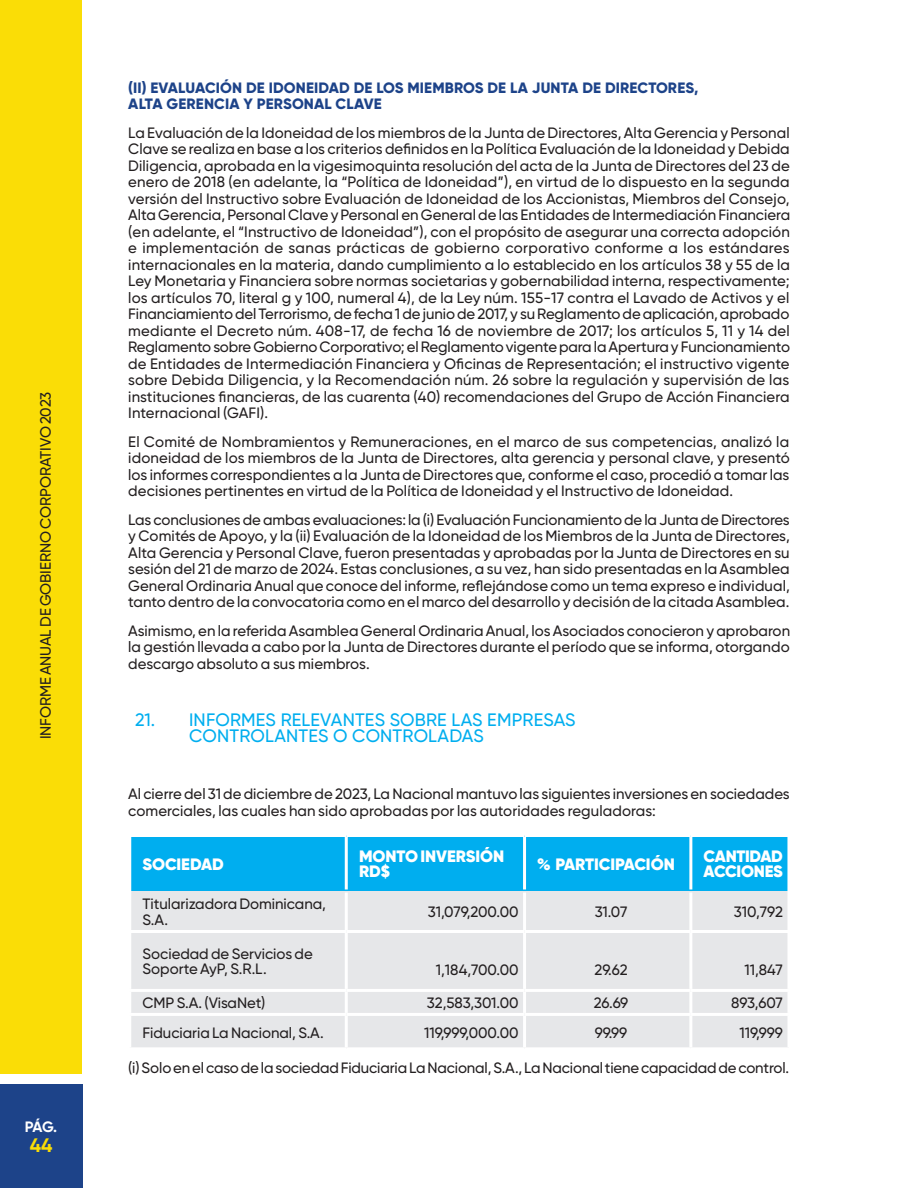
<style>
.page{position:relative;width:918px;height:1188px;background:#fff}
.page>*{position:absolute;margin:0;border:0;box-sizing:border-box;transform-origin:0 0}
.t1{font:700 19.5px "Gilroy";color:#fadd06}
.t2{font:500 18px/16.5px "Gilroy";letter-spacing:.01em;color:#00aeef}
.Títulos_cuadros{font:900 16.5px/15px "Gilroy";letter-spacing:-.015em;color:#fff}
.Body_Text{font:500 15px/16.5px "Gilroy";color:#231f20;text-align:justify}
.Texto_tablas{font:500 15px/16.5px "Gilroy";letter-spacing:-.005em;color:#231f20}
.Subtitulos{font:800 15px/16.5px "Gilroy";letter-spacing:.01em;color:#1d4389}
.t3{font:700 15px "Gilroy";color:#fff}
</style>
<div class="page">
<div style="left:0;top:0;width:82px;height:1074px;background:#fadd06"></div>
<div style="left:0;top:1084px;width:82px;height:104px;background:#1d4389"></div>
<div style="left:131px;top:837px;width:656px;height:54px;background:#00aeef"></div>
<div style="left:131px;top:891px;width:656px;height:156px;background:#e6e7e9"></div>
<hr style="left:345px;top:837px;width:3px;height:52px;background:#fff">
<hr style="left:523px;top:837px;width:3px;height:52px;background:#fff">
<hr style="left:689px;top:837px;width:3px;height:52px;background:#fff">
<hr style="left:345px;top:892px;width:3px;height:38px;background:#fff">
<hr style="left:523px;top:892px;width:3px;height:38px;background:#fff">
<hr style="left:689px;top:892px;width:3px;height:38px;background:#fff">
<hr style="left:128px;top:930px;width:218px;height:3px;background:#fff">
<hr style="left:346px;top:930px;width:179px;height:3px;background:#fff">
<hr style="left:345px;top:933px;width:3px;height:56px;background:#fff">
<hr style="left:525px;top:930px;width:166px;height:3px;background:#fff">
<hr style="left:523px;top:933px;width:3px;height:56px;background:#fff">
<hr style="left:691px;top:930px;width:99px;height:3px;background:#fff">
<hr style="left:689px;top:933px;width:3px;height:56px;background:#fff">
<hr style="left:128px;top:989px;width:218px;height:3px;background:#fff">
<hr style="left:346px;top:989px;width:179px;height:3px;background:#fff">
<hr style="left:345px;top:992px;width:3px;height:21px;background:#fff">
<hr style="left:525px;top:989px;width:166px;height:3px;background:#fff">
<hr style="left:523px;top:992px;width:3px;height:21px;background:#fff">
<hr style="left:691px;top:989px;width:99px;height:3px;background:#fff">
<hr style="left:689px;top:992px;width:3px;height:21px;background:#fff">
<hr style="left:128px;top:1013px;width:218px;height:3px;background:#fff">
<hr style="left:346px;top:1013px;width:179px;height:3px;background:#fff">
<hr style="left:345px;top:1016px;width:3px;height:31px;background:#fff">
<hr style="left:525px;top:1013px;width:166px;height:3px;background:#fff">
<hr style="left:523px;top:1016px;width:3px;height:31px;background:#fff">
<hr style="left:691px;top:1013px;width:99px;height:3px;background:#fff">
<hr style="left:689px;top:1016px;width:3px;height:31px;background:#fff">
<p class="Body_Text" style="left:37px;top:739px;width:349px;rotate:-90deg">INFORME ANUAL DE GOBIERNO CORPORATIVO 2023</p>
<p class="t3" style="left:25px;top:1118px;width:34px">PÁG.</p>
<h1 class="t1" style="left:30px;top:1133px;width:24px">44</h1>
<p class="Subtitulos" style="left:128px;top:79px;width:572px">(II) EVALUACIÓN DE IDONEIDAD DE LOS MIEMBROS DE LA JUNTA DE DIRECTORES,<br>ALTA GERENCIA Y PERSONAL CLAVE</p>
<p class="Body_Text" style="left:128px;top:124px;width:663px">La Evaluación de la Idoneidad de los miembros de la Junta de Directores, Alta Gerencia y Personal Clave se realiza en base a los criterios definidos en la Política Evaluación de la Idoneidad y Debida Diligencia, aprobada en la vigesimoquinta resolución del acta de la Junta de Directores del 23 de enero de 2018 (en adelante, la “Política de Idoneidad”), en virtud de lo dispuesto en la segunda versión del Instructivo sobre Evaluación de Idoneidad de los Accionistas, Miembros del Consejo, Alta Gerencia, Personal Clave y Personal en General de las Entidades de Intermediación Financiera (en adelante, el “Instructivo de Idoneidad”), con el propósito de asegurar una correcta adopción e implementación de sanas prácticas de gobierno corporativo conforme a los estándares internacionales en la materia, dando cumplimiento a lo establecido en los artículos 38 y 55 de la Ley Monetaria y Financiera sobre normas societarias y gobernabilidad interna, respectivamente; los artículos 70, literal g y 100, numeral 4), de la Ley núm. 155-17 contra el Lavado de Activos y el Financiamiento del Terrorismo, de fecha 1 de junio de 2017, y su Reglamento de aplicación, aprobado mediante el Decreto núm. 408-17, de fecha 16 de noviembre de 2017; los artículos 5, 11 y 14 del Reglamento sobre Gobierno Corporativo; el Reglamento vigente para la Apertura y Funcionamiento de Entidades de Intermediación Financiera y Oficinas de Representación; el instructivo vigente sobre Debida Diligencia, y la Recomendación núm. 26 sobre la regulación y supervisión de las instituciones financieras, de las cuarenta (40) recomendaciones del Grupo de Acción Financiera Internacional (GAFI).</p>
<p class="Body_Text" style="left:128px;top:433px;width:663px">El Comité de Nombramientos y Remuneraciones, en el marco de sus competencias, analizó la idoneidad de los miembros de la Junta de Directores, alta gerencia y personal clave, y presentó los informes correspondientes a la Junta de Directores que, conforme el caso, procedió a tomar las decisiones pertinentes en virtud de la Política de Idoneidad y el Instructivo de Idoneidad.</p>
<p class="Body_Text" style="left:128px;top:511px;width:663px">Las conclusiones de ambas evaluaciones: la (i) Evaluación Funcionamiento de la Junta de Directores y Comités de Apoyo, y la (ii) Evaluación de la Idoneidad de los Miembros de la Junta de Directores, Alta Gerencia y Personal Clave, fueron presentadas y aprobadas por la Junta de Directores en su sesión del 21 de marzo de 2024. Estas conclusiones, a su vez, han sido presentadas en la Asamblea General Ordinaria Anual que conoce del informe, reflejándose como un tema expreso e individual, tanto dentro de la convocatoria como en el marco del desarrollo y decisión de la citada Asamblea.</p>
<p class="Body_Text" style="left:128px;top:622px;width:663px">Asimismo, en la referida Asamblea General Ordinaria Anual, los Asociados conocieron y aprobaron la gestión llevada a cabo por la Junta de Directores durante el período que se informa, otorgando descargo absoluto a sus miembros.</p>
<p class="t2" style="left:189px;top:711px;width:388px;text-indent:-54px">21. INFORMES RELEVANTES SOBRE LAS EMPRESAS<br>CONTROLANTES O CONTROLADAS</p>
<p class="Body_Text" style="left:128px;top:786px;width:663px">Al cierre del 31 de diciembre de 2023, La Nacional mantuvo las siguientes inversiones en sociedades comerciales, las cuales han sido aprobadas por las autoridades reguladoras:</p>
<p class="Títulos_cuadros" style="left:142px;top:857px;width:83px">SOCIEDAD</p>
<p class="Títulos_cuadros" style="left:359px;top:849px;width:147px">MONTO INVERSIÓN<br>RD$</p>
<p class="Títulos_cuadros" style="left:537px;top:857px;width:139px">% PARTICIPACIÓN</p>
<p class="Títulos_cuadros" style="left:704px;top:849px;width:81px">CANTIDAD<br>ACCIONES</p>
<p class="Texto_tablas" style="left:142px;top:895px;width:185px">Titularizadora Dominicana,<br>S.A.</p>
<p class="Texto_tablas" style="left:428px;top:904px;width:92px">31,079,200.00</p>
<p class="Texto_tablas" style="left:595px;top:904px;width:34px">31.07</p>
<p class="Texto_tablas" style="left:734px;top:904px;width:51px">310,792</p>
<p class="Texto_tablas" style="left:142px;top:946px;width:172px">Sociedad de Servicios de</p>
<p class="Texto_tablas" style="left:142px;top:961px;width:126px">Soporte AyP, S.R.L.</p>
<p class="Texto_tablas" style="left:436px;top:962px;width:84px">1,184,700.00</p>
<p class="Texto_tablas" style="left:595px;top:962px;width:35px">29.62</p>
<p class="Texto_tablas" style="left:744px;top:962px;width:40px">11,847</p>
<p class="Texto_tablas" style="left:142px;top:995px;width:125px">CMP S.A. (VisaNet)</p>
<p class="Texto_tablas" style="left:427px;top:995px;width:93px">32,583,301.00</p>
<p class="Texto_tablas" style="left:594px;top:995px;width:36px">26.69</p>
<p class="Texto_tablas" style="left:731px;top:995px;width:53px">893,607</p>
<p class="Texto_tablas" style="left:142px;top:1024px;width:183px">Fiduciaria La Nacional, S.A.</p>
<p class="Texto_tablas" style="left:424px;top:1024px;width:96px">119,999,000.00</p>
<p class="Texto_tablas" style="left:595px;top:1024px;width:34px">99.99</p>
<p class="Texto_tablas" style="left:740px;top:1024px;width:45px">119,999</p>
<p class="Body_Text" style="left:128px;top:1059px;width:662px">(i) Solo en el caso de la sociedad Fiduciaria La Nacional, S.A., La Nacional tiene capacidad de control.</p>
</div>
